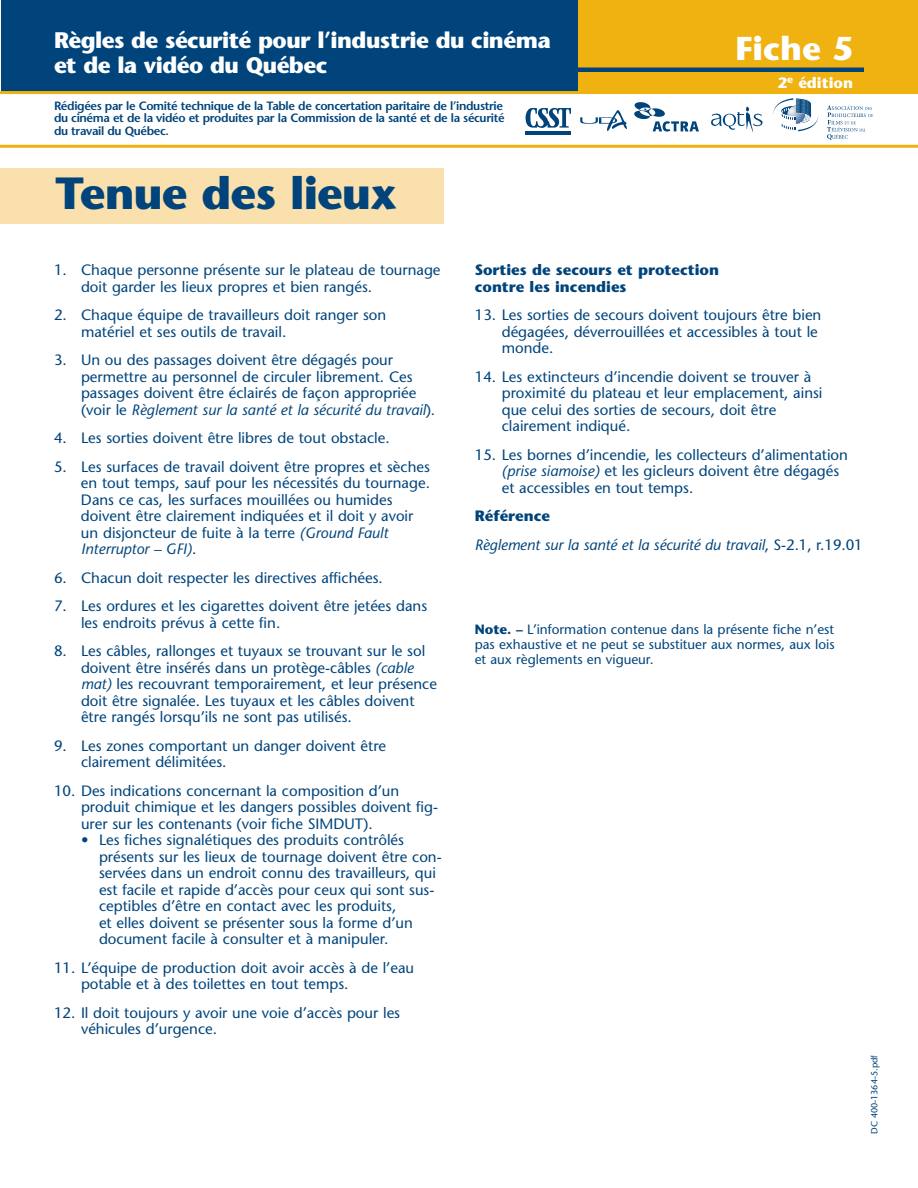
<style>
.page{position:relative;width:918px;height:1188px;background:#fff}
.page>*{position:absolute;margin:0;border:0;box-sizing:border-box;transform-origin:0 0}
.t1{font:700 45px "Stone Sans";letter-spacing:-.02em;color:#00447b}
.t2{font:700 33px "Stone Sans";color:#fff}
.t3{font:700 22.5px/25.5px "Stone Sans";letter-spacing:-.025em;color:#fff}
.t4{font:15px/16.5px "Stone Sans";color:#00447b}
.t5{font:italic 15px/28.5px "Stone Sans";letter-spacing:-.005em;color:#00447b}
.t6{font:700 15px/16.5px "Stone Sans";color:#00447b}
.t7{font:700 15px "Stone Sans";color:#fff}
.t8{font:13.5px/15px "Stone Sans";color:#00447b;text-align:justify}
.t9{font:600 12px/12.8px "Stone Sans";letter-spacing:-.03em;color:#00447b}
.t10{font:9px "Stone Sans";color:#00447b}
.s1{font-style:italic}
.s2{font-weight:700;font-style:normal}
.s3{font-style:normal}
.s4{font-weight:700}
</style>
<div class="page">
<div style="left:0;top:169px;width:443px;height:55px;background:#fae0ac"></div>
<div style="left:576px;top:1px;width:342px;height:92px;background:#efb211"></div>
<hr style="left:0;top:145px;width:918px;height:3px;background:#efb211">
<hr style="left:566px;top:68px;width:298px;height:4px;background:#00447b">
<div style="left:1px;top:0;width:577px;height:93px;background:#00447b"></div>
<hr style="left:0;top:91px;width:918px;height:3px;background:#efb211">
<hr style="left:526px;top:133px;width:45px;height:2px;background:#00447b">
<svg style="left:526px;top:108px;width:45px;height:20px"></svg>
<hr style="left:526px;top:131px;width:45px;height:1px;background:#00447b">
<svg style="left:580px;top:110px;width:47px;height:21px"></svg>
<svg style="left:634px;top:102px;width:65px;height:30px"></svg>
<svg style="left:711px;top:107px;width:52px;height:26px"></svg>
<svg style="left:827px;top:105px;width:46px;height:35px"></svg>
<svg style="left:773px;top:98px;width:46px;height:33px"></svg>
<h3 class="t3" style="left:54px;top:29px;width:498px">Règles de sécurité pour l’industrie du cinéma et de la vidéo du Québec</h3>
<p class="t9" style="left:54px;top:100px;width:452px">Rédigées par le Comité technique de la Table de concertation paritaire de l’industrie du cinéma et de la vidéo et produites par la Commission de la santé et de la sécurité du travail du Québec.</p>
<h1 class="t1" style="left:56px;top:176px;width:343px">Tenue des lieux</h1>
<h2 class="t2" style="left:735px;top:36px;width:119px">Fiche 5</h2>
<p class="t7" style="left:778px;top:77px;width:77px">2<sup>e</sup> édition</p>
<p class="t4" style="left:81px;top:263px;width:361px;text-indent:-27px">1. Chaque personne présente sur le plateau de tournage doit garder les lieux propres et bien rangés.</p>
<p class="t4" style="left:81px;top:308px;width:307px;text-indent:-27px">2. Chaque équipe de travailleurs doit ranger son matériel et ses outils de travail.</p>
<p class="t4" style="left:81px;top:353px;width:356px;text-indent:-27px">3. Un ou des passages doivent être dégagés pour permettre au personnel de circuler librement. Ces passages doivent être éclairés de façon appropriée (voir le <span class="s1">Règlement sur la santé et la sécurité du travail</span>).</p>
<p class="t4" style="left:54px;top:431px;width:337px">4. Les sorties doivent être libres de tout obstacle.</p>
<p class="t4" style="left:81px;top:460px;width:351px;text-indent:-27px">5. Les surfaces de travail doivent être propres et sèches en tout temps, sauf pour les nécessités du tournage.<br>Dans ce cas, les surfaces mouillées ou humides doivent être clairement indiquées et il doit y avoir un disjoncteur de fuite à la terre <span class="s1">(Ground Fault Interruptor – GFI)</span>.</p>
<p class="t4" style="left:54px;top:571px;width:330px">6. Chacun doit respecter les directives affichées.</p>
<p class="t4" style="left:81px;top:599px;width:348px;text-indent:-27px">7. Les ordures et les cigarettes doivent être jetées dans les endroits prévus à cette fin.</p>
<p class="t4" style="left:81px;top:644px;width:358px;text-indent:-27px">8. Les câbles, rallonges et tuyaux se trouvant sur le sol doivent être insérés dans un protège-câbles <span class="s1">(cable mat)</span> les recouvrant temporairement, et leur présence doit être signalée. Les tuyaux et les câbles doivent être rangés lorsqu’ils ne sont pas utilisés.</p>
<p class="t4" style="left:81px;top:739px;width:307px;text-indent:-27px">9. Les zones comportant un danger doivent être clairement délimitées.</p>
<p class="t4" style="left:81px;top:784px;width:359px;text-indent:-27px">10. Des indications concernant la composition d’un produit chimique et les dangers possibles doivent fig&shy;urer sur les contenants (voir fiche SIMDUT).</p>
<p class="t4" style="left:99px;top:833px;width:344px;text-indent:-18px">• Les fiches signalétiques des produits contrôlés présents sur les lieux de tournage doivent être con&shy;servées dans un endroit connu des travailleurs, qui est facile et rapide d’accès pour ceux qui sont sus&shy;ceptibles d’être en contact avec les produits,<br>et elles doivent se présenter sous la forme d’un document facile à consulter et à manipuler.</p>
<p class="t4" style="left:81px;top:961px;width:335px;text-indent:-27px">11. L’équipe de production doit avoir accès à de l’eau potable et à des toilettes en tout temps.</p>
<p class="t4" style="left:81px;top:1006px;width:321px;text-indent:-27px">12. Il doit toujours y avoir une voie d’accès pour les véhicules d’urgence.</p>
<p class="t6" style="left:475px;top:263px;width:246px">Sorties de secours et protection contre les incendies</p>
<p class="t4" style="left:502px;top:308px;width:321px;text-indent:-27px">13. Les sorties de secours doivent toujours être bien dégagées, déverrouillées et accessibles à tout le monde.</p>
<p class="t4" style="left:502px;top:370px;width:322px;text-indent:-27px">14. Les extincteurs d’incendie doivent se trouver à proximité du plateau et leur emplacement, ainsi que celui des sorties de secours, doit être clairement indiqué.</p>
<p class="t4" style="left:502px;top:448px;width:348px;text-indent:-27px">15. Les bornes d’incendie, les collecteurs d’alimentation <span class="s1">(prise siamoise)</span> et les gicleurs doivent être dégagés et accessibles en tout temps.</p>
<p class="t5" style="left:475px;top:503px;width:390px"><span class="s2">Référence<br></span>Règlement sur la santé et la sécurité du travail<span class="s3">, S-2.1, r.19.01</span></p>
<p class="t8" style="left:475px;top:623px;width:361px"><span class="s4">Note. –</span> L’information contenue dans la présente fiche n’est pas exhaustive et ne peut se substituer aux normes, aux lois et aux règlements en vigueur.</p>
<p class="t10" style="left:871px;top:1134px;width:80px;rotate:-90deg">DC 400-1364-5.pdf</p>
</div>
